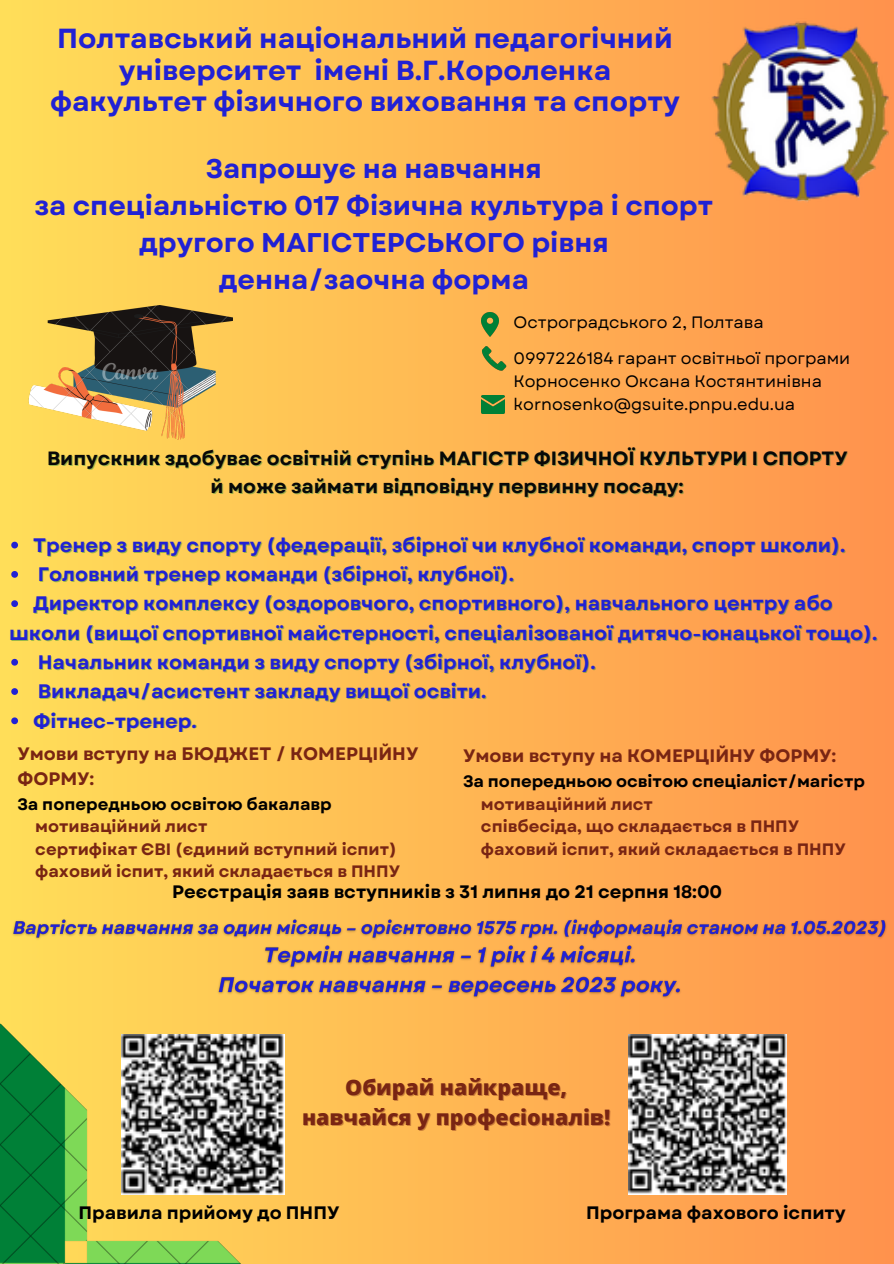
<style>
.page{position:relative;width:894px;height:1264px;background:#fff}
.page>*{position:absolute;margin:0;border:0;box-sizing:border-box;transform-origin:0 0}
.t1{font:700 27.6px/31.5px "Garet";color:#2121d4;text-align:center}
.t2{font:700 27px/36.9px "Garet";color:#2121d4;text-align:center}
.t3{font:800 21.3px/29.8px "Open Sans";color:#792513;text-align:center}
.t4{font:700 19.5px/29.2px "Garet";color:#2121d4}
.t5{font:700 19.2px/28.2px "Garet";color:#080808;text-align:center}
.t6{font:700 18px "Garet";color:#000}
.t7{font:700 18px/24.8px "Garet";color:#792513}
.t8{font:700 16.5px/22.5px "Garet";color:#792513}
.t9{font:16.5px/23px "Garet";color:#000}
.t10{font:700 16.5px "Garet";color:#000}
</style>
<div class="page">
<div style="left:0;top:0;width:893px;height:1263px;background:linear-gradient(to right,#ffde59,#ff924d)"></div>
<img style="left:481px;top:346px;width:25px;height:24px">
<img style="left:481px;top:396px;width:23px;height:18px">
<img style="left:481px;top:312px;width:17px;height:24px">
<img style="left:0;top:1023px;width:304px;height:240px">
<img style="left:699px;top:19px;width:194px;height:186px">
<img style="left:122px;top:1034px;width:162px;height:160px">
<img style="left:628px;top:1034px;width:158px;height:160px">
<svg style="left:11px;top:541px;width:7px;height:7px"></svg>
<svg style="left:11px;top:571px;width:7px;height:6px"></svg>
<svg style="left:11px;top:600px;width:7px;height:7px"></svg>
<svg style="left:11px;top:659px;width:7px;height:6px"></svg>
<svg style="left:11px;top:688px;width:7px;height:7px"></svg>
<svg style="left:11px;top:717px;width:7px;height:7px"></svg>
<img style="left:28px;top:306px;width:204px;height:134px">
<img style="left:7px;top:911px;width:883px;height:95px">
<h1 class="t1" style="left:50px;top:23px;width:631px">Полтавський національний педагогічний університет імені В.Г.Короленка факультет фізичного виховання та спорту</h1>
<h2 class="t2" style="left:35px;top:150px;width:680px">Запрошує на навчання<br>за спеціальністю 017 Фізична культура і спорт другого МАГІСТЕРСЬКОГО рівня денна/заочна форма</h2>
<p class="t9" style="left:513px;top:311px;width:251px">Остроградського 2, Полтава</p>
<p class="t9" style="left:513px;top:347px;width:338px">0997226184 гарант освітньої програми<br>Корносенко Оксана Костянтинівна kornosenko@gsuite.pnpu.edu.ua</p>
<p class="t5" style="left:47px;top:444px;width:801px">Випускник здобуває освітній ступінь МАГІСТР ФІЗИЧНОЇ КУЛЬТУРИ І СПОРТУ й може займати відповідну первинну посаду:</p>
<p class="t4" style="left:33px;top:530px;width:813px">Тренер з виду спорту (федерації, збірної чи клубної команди, спорт школи).<br>Головний тренер команди (збірної, клубної).<br>Директор комплексу (оздоровчого, спортивного), навчального центру або</p>
<p class="t4" style="left:33px;top:647px;width:564px">Начальник команди з виду спорту (збірної, клубної).<br>Викладач/асистент закладу вищої освіти.<br>Фітнес-тренер.</p>
<p class="t4" style="left:9px;top:618px;width:869px">школи (вищої спортивної майстерності, спеціалізованої дитячо-юнацької тощо).</p>
<p class="t7" style="left:17px;top:741px;width:402px">Умови вступу на БЮДЖЕТ / КОМЕРЦІЙНУ<br>ФОРМУ:</p>
<p class="t10" style="left:17px;top:792px;width:316px">За попередньою освітою бакалавр</p>
<p class="t8" style="left:35px;top:815px;width:366px">мотиваційний лист<br>сертифікат ЄВІ (єдиний вступний іспит) фаховий іспит, який складається в ПНПУ</p>
<p class="t7" style="left:463px;top:743px;width:375px">Умови вступу на КОМЕРЦІЙНУ ФОРМУ:</p>
<p class="t10" style="left:463px;top:769px;width:403px">За попередньою освітою спеціаліст/магістр</p>
<p class="t8" style="left:481px;top:792px;width:366px">мотиваційний лист<br>співбесіда, що складається в ПНПУ фаховий іспит, який складається в ПНПУ</p>
<p class="t6" style="left:172px;top:878px;width:551px">Реєстрація заяв вступників з 31 липня до 21 серпня 18:00</p>
<p class="t3" style="left:302px;top:1071px;width:310px">Обирай найкраще, навчайся у професіоналів!</p>
<p class="t6" style="left:78px;top:1199px;width:262px">Правила прийому до ПНПУ</p>
<p class="t6" style="left:586px;top:1199px;width:261px">Програма фахового іспиту</p>
</div>
